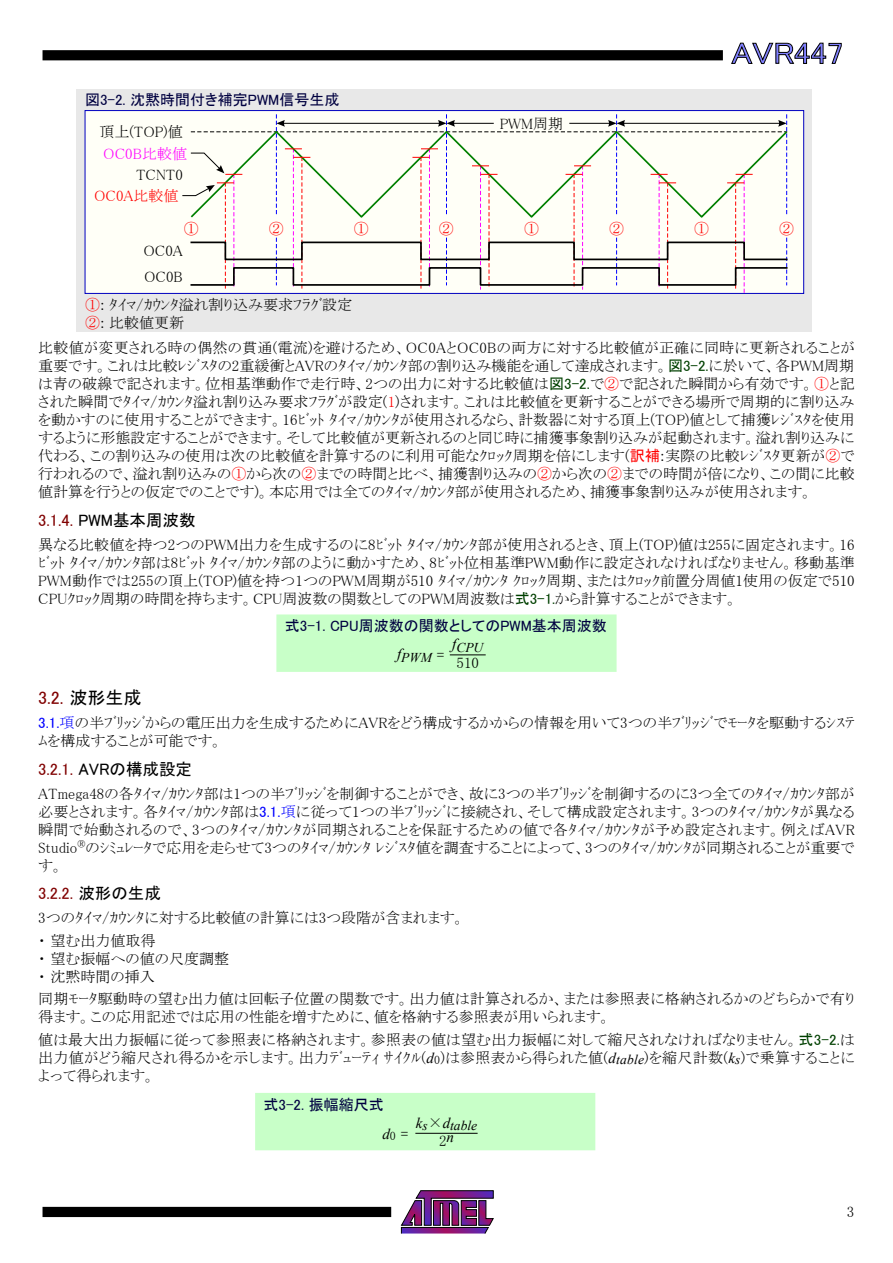
<style>
.page{position:relative;width:893px;height:1263px;background:#fff}
.page>*{position:absolute;margin:0;border:0;box-sizing:border-box;transform-origin:0 0}
.t1{font:30px "MS P Gothic";color:#8080ff;scale:1.1 1}
.t2{font:18px "MS P Gothic";color:#800000}
.t3{font:16.5px "MS P Gothic";color:#000}
.t4{font:16.5px "MS P Gothic";color:#800000}
.t5{font:15px/18px "MS P Mincho";color:#000}
.t6{font:15px "MS P Gothic";color:#000040}
.t7{font:15px "MS P Mincho";color:#f00}
.t8{font:15px "MS P Mincho";color:#f0f}
.t9{font:italic 15px "Times New Roman";color:#000}
.t10{font:italic 13.5px "Times New Roman";color:#000}
.s1{color:#f00}
.s2{font-family:"MS P Gothic";color:#004000}
.s3{font-family:"MS P Gothic";color:#f00}
.s4{color:#800000}
.s5{font-family:"MS P Mincho";font-style:normal;font-size:15px}
.s6{color:#000}
.s7{font-family:"MS P Gothic";color:#00f}
.s8{color:#00f}
.s9{font-family:"Times New Roman";font-style:italic}
.s10{font-family:"MS P Mincho";font-style:normal}
.s11{font-size:15px}
</style>
<div class="page">
<svg style="left:401px;top:1190px;width:93px;height:44px"></svg>
<div style="left:43px;top:1207px;width:348px;height:10px;background:#000"></div>
<div style="left:43px;top:50px;width:680px;height:10px;background:#000"></div>
<svg style="left:731px;top:43px;width:111px;height:21px"></svg>
<div style="left:77px;top:89px;width:735px;height:243px;background:#e8e8e8"></div>
<div style="left:85px;top:111px;width:719px;height:182px;background:#fffff7"></div>
<div style="left:85px;top:110px;width:719px;height:184px;border:1px solid #0000c0"></div>
<svg style="left:182px;top:115px;width:606px;height:178px"></svg>
<div style="left:276px;top:614px;width:341px;height:58px;background:#c8ffc8"></div>
<hr style="left:450px;top:655px;width:35px;height:1px;background:#000">
<div style="left:255px;top:1093px;width:340px;height:57px;background:#c8ffc8"></div>
<hr style="left:416px;top:1133px;width:61px;height:1px;background:#000">
<p class="t6" style="left:85px;top:92px;width:256px">図3-2. 沈黙時間付き補完PWM信号生成</p>
<p class="t5" style="left:99px;top:123px;width:85px">頂上(TOP)値</p>
<p class="t5" style="left:136px;top:165px;width:48px">TCNT0</p>
<p class="t8" style="left:103px;top:146px;width:85px">OC0B比較値</p>
<p class="t7" style="left:94px;top:188px;width:86px">OC0A比較値</p>
<p class="t5" style="left:500px;top:114px;width:65px">PWM周期</p>
<h1 class="t1" style="left:731px;top:38px;width:103px">AVR447</h1>
<p class="t7" style="left:184px;top:221px;width:17px">①</p>
<p class="t7" style="left:269px;top:221px;width:16px">②</p>
<p class="t7" style="left:354px;top:221px;width:16px">①</p>
<p class="t7" style="left:439px;top:221px;width:16px">②</p>
<p class="t7" style="left:524px;top:221px;width:16px">①</p>
<p class="t7" style="left:609px;top:221px;width:16px">②</p>
<p class="t7" style="left:694px;top:221px;width:16px">①</p>
<p class="t7" style="left:779px;top:221px;width:16px">②</p>
<p class="t5" style="left:143px;top:238px;width:41px;line-height:25.5px">OC0A<br>OC0B</p>
<p class="t5" style="left:85px;top:295px;width:269px"><span class="s1">①</span>: ﾀｲﾏ/ｶｳﾝﾀ溢れ割り込み要求ﾌﾗｸﾞ設定<br><span class="s1">②</span>: 比較値更新</p>
<p class="t5" style="left:38px;top:339px;width:818px;text-align:justify">比較値が変更される時の偶然の貫通(電流)を避けるため、OC0AとOC0Bの両方に対する比較値が正確に同時に更新されることが重要です。これは比較ﾚｼﾞｽﾀの2重緩衝とAVRのﾀｲﾏ/ｶｳﾝﾀ部の割り込み機能を通して達成されます。<span class="s2">図3-2.</span>に於いて、各PWM周期は青の破線で記されます。位相基準動作で走行時、2つの出力に対する比較値は<span class="s2">図3-2.</span>で<span class="s1">②</span>で記された瞬間から有効です。<span class="s1">①</span>と記された瞬間でﾀｲﾏ/ｶｳﾝﾀ溢れ割り込み要求ﾌﾗｸﾞが設定(<span class="s1">1</span>)されます。これは比較値を更新することができる場所で周期的に割り込みを動かすのに使用することができます。16ﾋﾞｯﾄ ﾀｲﾏ/ｶｳﾝﾀが使用されるなら、計数器に対する頂上(TOP)値として捕獲ﾚｼﾞｽﾀを使用するように形態設定することができます。そして比較値が更新されるのと同じ時に捕獲事象割り込みが起動されます。溢れ割り込みに代わる、この割り込みの使用は次の比較値を計算するのに利用可能なｸﾛｯｸ周期を倍にします(<span class="s3">訳補</span>:実際の比較ﾚｼﾞｽﾀ更新が<span class="s1">②</span>で行われるので、溢れ割り込みの<span class="s1">①</span>から次の<span class="s1">②</span>までの時間と比べ、捕獲割り込みの<span class="s1">②</span>から次の<span class="s1">②</span>までの時間が倍になり、この間に比較値計算を行うとの仮定でのことです)。本応用では全てのﾀｲﾏ/ｶｳﾝﾀ部が使用されるため、捕獲事象割り込みが使用されます。</p>
<p class="t3" style="left:38px;top:511px;width:159px"><span class="s4">3.1.4.</span> PWM基本周波数</p>
<p class="t5" style="left:38px;top:535px;width:818px;text-align:justify">異なる比較値を持つ2つのPWM出力を生成するのに8ﾋﾞｯﾄ ﾀｲﾏ/ｶｳﾝﾀ部が使用されるとき、頂上(TOP)値は255に固定されます。16ﾋﾞｯﾄ ﾀｲﾏ/ｶｳﾝﾀ部は8ﾋﾞｯﾄ ﾀｲﾏ/ｶｳﾝﾀ部のように動かすため、8ﾋﾞｯﾄ位相基準PWM動作に設定されなければなりません。移動基準PWM動作では255の頂上(TOP)値を持つ1つのPWM周期が510 ﾀｲﾏ/ｶｳﾝﾀ ｸﾛｯｸ周期、またはｸﾛｯｸ前置分周値1使用の仮定で510<br>CPUｸﾛｯｸ周期の時間を持ちます。CPU周波数の関数としてのPWM周波数は<span class="s2">式3-1.</span>から計算することができます。</p>
<p class="t6" style="left:285px;top:619px;width:323px">式3-1. CPU周波数の関数としてのPWM基本周波数</p>
<p class="t10" style="left:397px;top:648px;width:49px"><sup>f</sup>PWM <span class="s5">=</span></p>
<p class="t10" style="left:452px;top:638px;width:33px"><sup>f</sup>CPU</p>
<p class="t5" style="left:456px;top:654px;width:24px">510</p>
<p class="t2" style="left:38px;top:689px;width:105px">3.2. <span class="s6">波形生成</span></p>
<p class="t5" style="left:38px;top:714px;width:818px"><span class="s7">3.1.</span><span class="s8">項</span>の半ﾌﾞﾘｯｼﾞからの電圧出力を生成するためにAVRをどう構成するかからの情報を用いて3つの半ﾌﾞﾘｯｼﾞでﾓｰﾀを駆動するｼｽﾃﾑを構成することが可能です。</p>
<p class="t3" style="left:38px;top:761px;width:155px"><span class="s4">3.2.1.</span> AVRの構成設定</p>
<p class="t5" style="left:38px;top:784px;width:818px;text-align:justify">ATmega48の各ﾀｲﾏ/ｶｳﾝﾀ部は1つの半ﾌﾞﾘｯｼﾞを制御することができ、故に3つの半ﾌﾞﾘｯｼﾞを制御するのに3つ全てのﾀｲﾏ/ｶｳﾝﾀ部が必要とされます。各ﾀｲﾏ/ｶｳﾝﾀ部は<span class="s7">3.1.</span><span class="s8">項</span>に従って1つの半ﾌﾞﾘｯｼﾞに接続され、そして構成設定されます。3つのﾀｲﾏ/ｶｳﾝﾀが異なる瞬間で始動されるので、3つのﾀｲﾏ/ｶｳﾝﾀが同期されることを保証するための値で各ﾀｲﾏ/ｶｳﾝﾀが予め設定されます。例えばAVR Studio<sup>®</sup>のｼﾐｭﾚｰﾀで応用を走らせて3つのﾀｲﾏ/ｶｳﾝﾀ ﾚｼﾞｽﾀ値を調査することによって、3つのﾀｲﾏ/ｶｳﾝﾀが同期されることが重要です。</p>
<p class="t4" style="left:38px;top:885px;width:124px">3.2.2. <span class="s6">波形の生成</span></p>
<p class="t5" style="left:38px;top:907px;width:428px;line-height:22.5px">3つのﾀｲﾏ/ｶｳﾝﾀに対する比較値の計算には3つ段階が含まれます。・ 望む出力値取得</p>
<p class="t5" style="left:38px;top:949px;width:192px">・ 望む振幅への値の尺度調整・ 沈黙時間の挿入</p>
<p class="t5" style="left:38px;top:990px;width:818px">同期ﾓｰﾀ駆動時の望む出力値は回転子位置の関数です。出力値は計算されるか、または参照表に格納されるかのどちらかで有り得ます。この応用記述では応用の性能を増すために、値を格納する参照表が用いられます。</p>
<p class="t5" style="left:38px;top:1030px;width:818px;text-align:justify">値は最大出力振幅に従って参照表に格納されます。参照表の値は望む出力振幅に対して縮尺されなければなりません。<span class="s2">式3-2.</span>は出力値がどう縮尺され得るかを示します。出力ﾃﾞｭｰﾃｨ ｻｲｸﾙ(<span class="s9">d</span><sub>0</sub>)は参照表から得られた値(<span class="s9">d</span><sub>table</sub>)を縮尺計数(<span class="s9">k</span><sub>s</sub>)で乗算することによって得られます。</p>
<p class="t6" style="left:264px;top:1097px;width:122px">式3-2. 振幅縮尺式</p>
<p class="t9" style="left:382px;top:1123px;width:27px">d<sub>0</sub> <span class="s10">=</span></p>
<p class="t10" style="left:416px;top:1116px;width:63px"><span class="s11">k</span>s<span class="s5">×</span><span class="s11">d</span>table</p>
<p class="t5" style="left:439px;top:1132px;width:16px">2<sup>n</sup></p>
<p class="t5" style="left:847px;top:1202px;width:9px">3</p>
</div>
